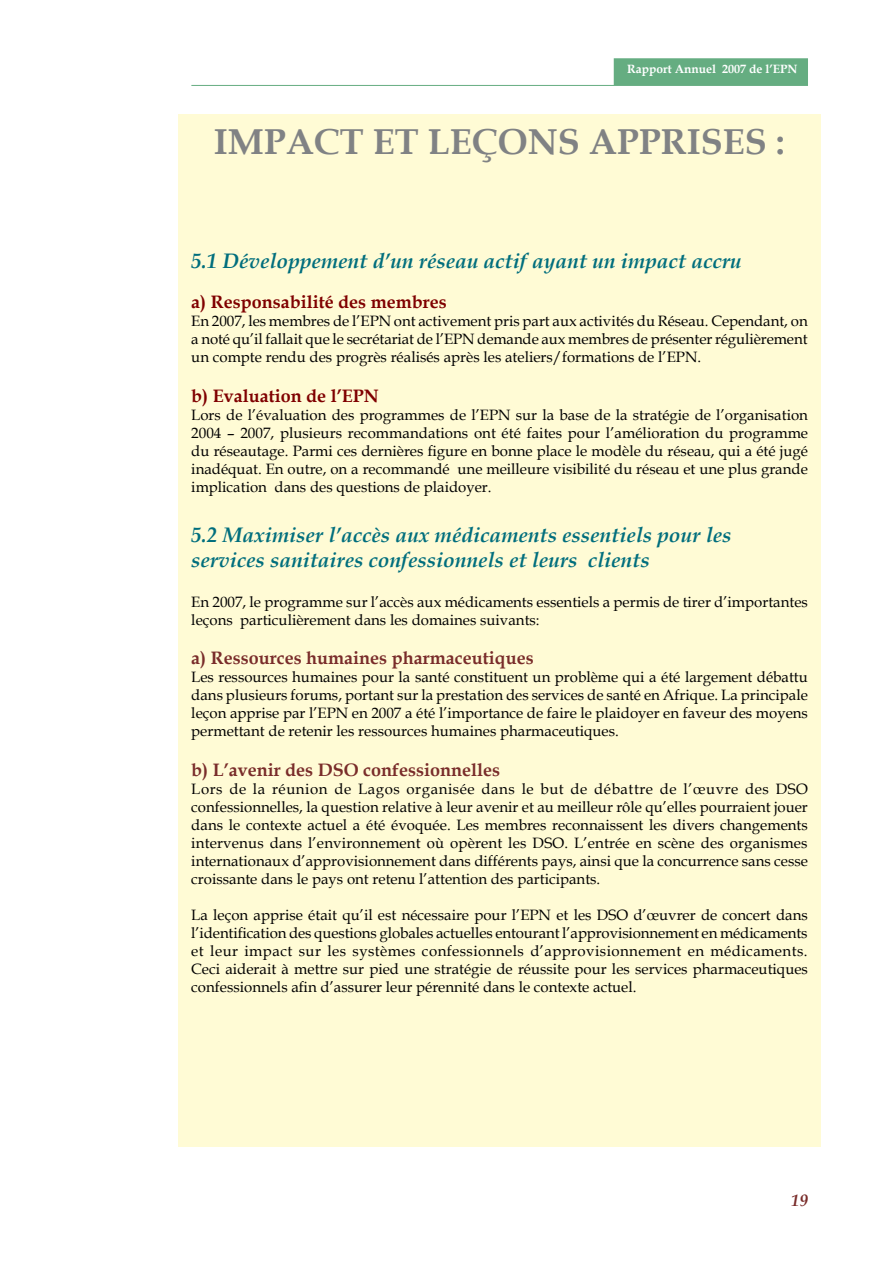
<style>
.page{position:relative;width:893px;height:1263px;background:#fff}
.page>*{position:absolute;margin:0;border:0;box-sizing:border-box;transform-origin:0 0}
.t1{font:700 36px "Book Antiqua";color:#808284}
.t2{font:italic 700 21px/25.2px "Book Antiqua";color:#006e7d}
.t3{font:700 18px "Book Antiqua";color:#792c2a}
.t4{font:700 18px "Book Antiqua";color:#7f0000}
.t5{font:italic 700 16.5px "Book Antiqua";color:#792c2a}
.t6{font:15px/18px "Book Antiqua";color:#000;text-align:justify}
.t7{font:700 12px "Book Antiqua";color:#fff}
</style>
<div class="page">
<hr style="left:191px;top:85px;width:617px;height:1px;background:#65ad81">
<div style="left:614px;top:59px;width:193px;height:25px;background:#65ad81"></div>
<div style="left:614px;top:58px;width:194px;height:27px;border:2px solid #65ad81"></div>
<div style="left:179px;top:115px;width:642px;height:1032px;background:#fffbd5"></div>
<p class="t7" style="left:627px;top:61px;width:172px">Rapport Annuel 2007 de l’EPN</p>
<h1 class="t1" style="left:214px;top:117px;width:572px">IMPACT ET LEÇONS APPRISES :</h1>
<h2 class="t2" style="left:191px;top:248px;width:552px">5.1 Développement d’un réseau actif ayant un impact accru</h2>
<p class="t4" style="left:191px;top:290px;width:257px">a) Responsabilité des membres</p>
<p class="t6" style="left:191px;top:311px;width:618px">En 2007, les membres de l’EPN ont activement pris part aux activités du Réseau. Cependant, on a noté qu’il fallait que le secrétariat de l’EPN demande aux membres de présenter régulièrement un compte rendu des progrès réalisés après les ateliers/formations de l’EPN.</p>
<p class="t4" style="left:191px;top:383px;width:189px">b) Evaluation de l’EPN</p>
<p class="t6" style="left:191px;top:405px;width:618px">Lors de l’évaluation des programmes de l’EPN sur la base de la stratégie de l’organisation 2004 – 2007, plusieurs recommandations ont été faites pour l’amélioration du programme du réseautage. Parmi ces dernières figure en bonne place le modèle du réseau, qui a été jugé inadéquat. En outre, on a recommandé une meilleure visibilité du réseau et une plus grande implication dans des questions de plaidoyer.</p>
<h2 class="t2" style="left:191px;top:522px;width:542px">5.2 Maximiser l’accès aux médicaments essentiels pour les services sanitaires confessionnels et leurs clients</h2>
<p class="t6" style="left:191px;top:592px;width:618px">En 2007, le programme sur l’accès aux médicaments essentiels a permis de tirer d’importantes leçons particulièrement dans les domaines suivants:</p>
<p class="t3" style="left:191px;top:646px;width:344px">a) Ressources humaines pharmaceutiques</p>
<p class="t6" style="left:191px;top:668px;width:618px">Les ressources humaines pour la santé constituent un problème qui a été largement débattu dans plusieurs forums, portant sur la prestation des services de santé en Afrique. La principale leçon apprise par l’EPN en 2007 a été l’importance de faire le plaidoyer en faveur des moyens permettant de retenir les ressources humaines pharmaceutiques.</p>
<p class="t3" style="left:191px;top:758px;width:310px">b) L’avenir des DSO confessionnelles</p>
<p class="t6" style="left:191px;top:779px;width:618px">Lors de la réunion de Lagos organisée dans le but de débattre de l’œuvre des DSO confessionnelles, la question relative à leur avenir et au meilleur rôle qu’elles pourraient jouer dans le contexte actuel a été évoquée. Les membres reconnaissent les divers changements intervenus dans l’environnement où opèrent les DSO. L’entrée en scène des organismes internationaux d’approvisionnement dans différents pays, ainsi que la concurrence sans cesse croissante dans le pays ont retenu l’attention des participants.</p>
<p class="t6" style="left:191px;top:905px;width:618px">La leçon apprise était qu’il est nécessaire pour l’EPN et les DSO d’œuvrer de concert dans l’identification des questions globales actuelles entourant l’approvisionnement en médicaments et leur impact sur les systèmes confessionnels d’approvisionnement en médicaments.<br>Ceci aiderait à mettre sur pied une stratégie de réussite pour les services pharmaceutiques confessionnels afin d’assurer leur pérennité dans le contexte actuel.</p>
<p class="t5" style="left:791px;top:1188px;width:10px">19</p>
</div>
